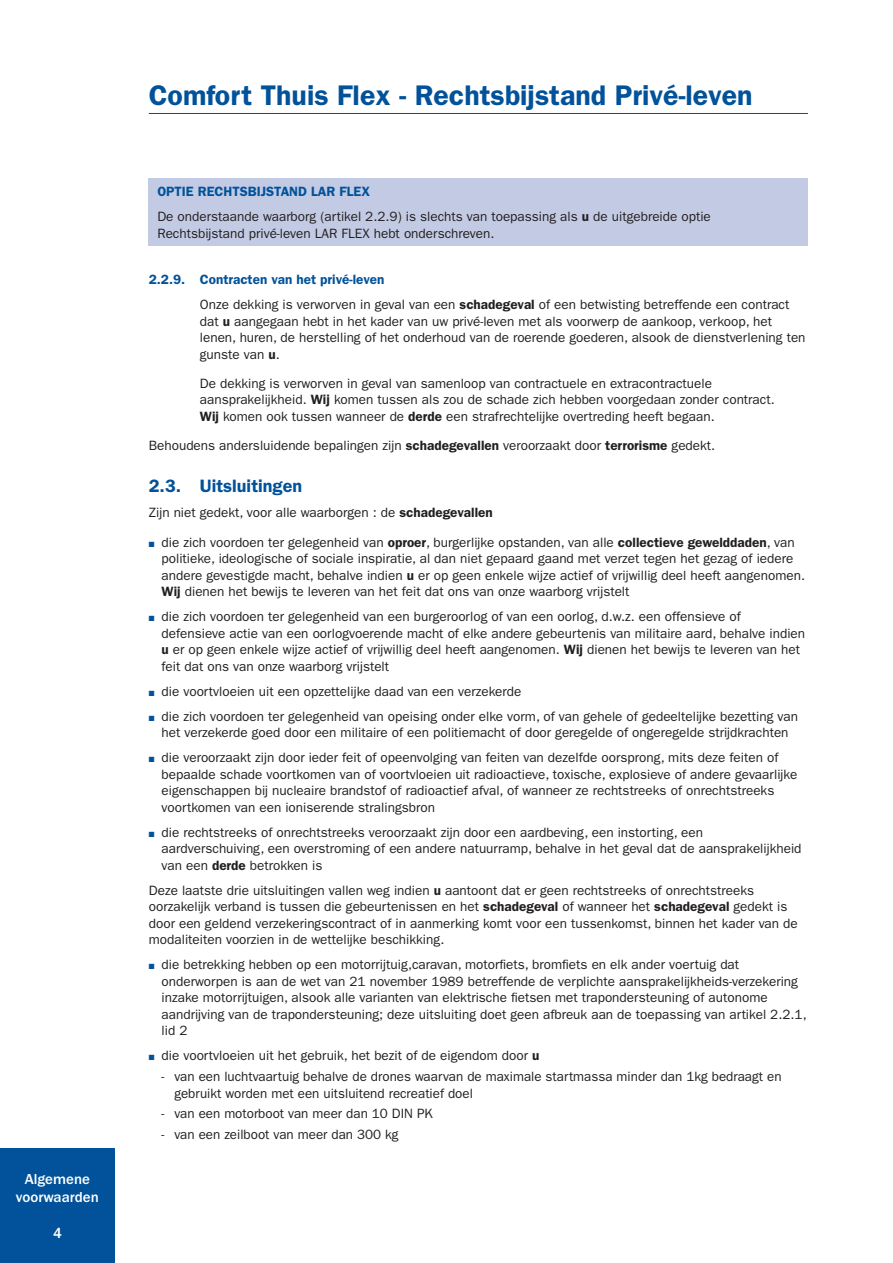
<style>
.page{position:relative;width:893px;height:1263px;background:#fff}
.page>*{position:absolute;margin:0;border:0;box-sizing:border-box;transform-origin:0 0}
.t1{font:600 28.5px "ITC Franklin Gothic Std";color:#01529a}
.t2{font:600 18px "ITC Franklin Gothic Std";color:#01529a}
.t3{font:500 15px/18px "ITC Franklin Gothic Std";color:#fff;text-align:center}
._1_-_Body_zdr_spatie{font:13.5px/16.5px "ITC Franklin Gothic Std";color:#231f20}
._1_-_Body_indent{font:13.5px/16.5px "ITC Franklin Gothic Std";color:#231f20}
._1_-_Body{font:13.5px/16.5px "ITC Franklin Gothic Std";color:#231f20}
._1_-_Body_bold_blauw{font:600 13.5px "ITC Franklin Gothic Std";color:#01529a}
.s1{font-weight:600}
.s2{color:#01529a}
</style>
<div class="page">
<hr style="left:149px;top:113px;width:659px;height:1px;background:#01529a">
<div style="left:0;top:1148px;width:115px;height:115px;background:#01529a"></div>
<div style="left:149px;top:179px;width:659px;height:67px;background:#c3cbe4"></div>
<p class="t3" style="left:16px;top:1170px;width:84px">Algemene voorwaarden</p>
<p class="t3" style="left:53px;top:1224px;width:10px">4</p>
<h1 class="t1" style="left:149px;top:78px;width:605px">Comfort Thuis Flex - Rechtsbijstand Privé-leven</h1>
<p class="_1_-_Body_bold_blauw" style="left:157px;top:184px;width:214px">OPTIE RECHTSBIJSTAND LAR FLEX</p>
<p class="_1_-_Body" style="left:157px;top:209px;width:555px">De onderstaande waarborg (artikel 2.2.9) is slechts van toepassing als <span class="s1">u</span> de uitgebreide optie<br>Rechtsbijstand privé-leven LAR FLEX hebt onderschreven.</p>
<p class="_1_-_Body_bold_blauw" style="left:149px;top:272px;width:237px">2.2.9. Contracten van het privé-leven</p>
<p class="_1_-_Body_indent" style="left:200px;top:296px;width:607px">Onze dekking is verworven in geval van een <span class="s1">schadegeval</span> of een betwisting betreffende een contract dat <span class="s1">u</span> aangegaan hebt in het kader van uw privé-leven met als voorwerp de aankoop, verkoop, het lenen, huren, de herstelling of het onderhoud van de roerende goederen, alsook de dienstverlening ten gunste van <span class="s1">u</span>.</p>
<p class="_1_-_Body_indent" style="left:200px;top:375px;width:576px">De dekking is verworven in geval van samenloop van contractuele en extracontractuele aansprakelijkheid. <span class="s1">Wij</span> komen tussen als zou de schade zich hebben voorgedaan zonder contract.<br><span class="s1">Wij</span> komen ook tussen wanneer de <span class="s1">derde</span> een strafrechtelijke overtreding heeft begaan.</p>
<p class="_1_-_Body" style="left:149px;top:437px;width:568px">Behoudens andersluidende bepalingen zijn <span class="s1">schadegevallen</span> veroorzaakt door <span class="s1">terrorisme</span> gedekt.</p>
<p class="t2" style="left:149px;top:476px;width:155px">2.3. Uitsluitingen</p>
<p class="_1_-_Body" style="left:149px;top:505px;width:345px">Zijn niet gedekt, voor alle waarborgen : de <span class="s1">schadegevallen</span></p>
<p class="_1_-_Body_zdr_spatie" style="left:162px;top:534px;width:645px;text-indent:-13px"><span class="s2">■</span> die zich voordoen ter gelegenheid van <span class="s1">oproer</span>, burgerlijke opstanden, van alle <span class="s1">collectieve gewelddaden</span>, van politieke, ideologische of sociale inspiratie, al dan niet gepaard gaand met verzet tegen het gezag of iedere andere gevestigde macht, behalve indien <span class="s1">u</span> er op geen enkele wijze actief of vrijwillig deel heeft aangenomen.<br><span class="s1">Wij</span> dienen het bewijs te leveren van het feit dat ons van onze waarborg vrijstelt</p>
<p class="_1_-_Body_zdr_spatie" style="left:162px;top:608px;width:645px;text-indent:-13px"><span class="s2">■</span> die zich voordoen ter gelegenheid van een burgeroorlog of van een oorlog, d.w.z. een offensieve of defensieve actie van een oorlogvoerende macht of elke andere gebeurtenis van militaire aard, behalve indien <span class="s1">u</span> er op geen enkele wijze actief of vrijwillig deel heeft aangenomen. <span class="s1">Wij</span> dienen het bewijs te leveren van het feit dat ons van onze waarborg vrijstelt</p>
<p class="_1_-_Body_zdr_spatie" style="left:149px;top:683px;width:374px"><span class="s2">■</span> die voortvloeien uit een opzettelijke daad van een verzekerde</p>
<p class="_1_-_Body_zdr_spatie" style="left:149px;top:708px;width:651px;text-align:center"><span class="s2">■</span> die zich voordoen ter gelegenheid van opeising onder elke vorm, of van gehele of gedeeltelijke bezetting van het verzekerde goed door een militaire of een politiemacht of door geregelde of ongeregelde strijdkrachten</p>
<p class="_1_-_Body_zdr_spatie" style="left:162px;top:749px;width:637px;text-indent:-13px"><span class="s2">■</span> die veroorzaakt zijn door ieder feit of opeenvolging van feiten van dezelfde oorsprong, mits deze feiten of bepaalde schade voortkomen van of voortvloeien uit radioactieve, toxische, explosieve of andere gevaarlijke eigenschappen bij nucleaire brandstof of radioactief afval, of wanneer ze rechtstreeks of onrechtstreeks voortkomen van een ioniserende stralingsbron</p>
<p class="_1_-_Body_zdr_spatie" style="left:162px;top:824px;width:641px;text-indent:-13px"><span class="s2">■</span> die rechtstreeks of onrechtstreeks veroorzaakt zijn door een aardbeving, een instorting, een aardverschuiving, een overstroming of een andere natuurramp, behalve in het geval dat de aansprakelijkheid van een <span class="s1">derde</span> betrokken is</p>
<p class="_1_-_Body_zdr_spatie" style="left:149px;top:882px;width:650px">Deze laatste drie uitsluitingen vallen weg indien <span class="s1">u</span> aantoont dat er geen rechtstreeks of onrechtstreeks oorzakelijk verband is tussen die gebeurtenissen en het <span class="s1">schadegeval</span> of wanneer het <span class="s1">schadegeval</span> gedekt is door een geldend verzekeringscontract of in aanmerking komt voor een tussenkomst, binnen het kader van de modaliteiten voorzien in de wettelijke beschikking.</p>
<p class="_1_-_Body_zdr_spatie" style="left:162px;top:956px;width:647px;text-indent:-13px"><span class="s2">■</span> die betrekking hebben op een motorrijtuig,caravan, motorfiets, bromfiets en elk ander voertuig dat onderworpen is aan de wet van 21 november 1989 betreffende de verplichte aansprakelijkheids-verzekering inzake motorrijtuigen, alsook alle varianten van elektrische fietsen met trapondersteuning of autonome aandrijving van de trapondersteuning; deze uitsluiting doet geen afbreuk aan de toepassing van artikel 2.2.1, lid 2</p>
<p class="_1_-_Body_zdr_spatie" style="left:149px;top:1047px;width:392px"><span class="s2">■</span> die voortvloeien uit het gebruik, het bezit of de eigendom door <span class="s1">u</span></p>
<p class="_1_-_Body_zdr_spatie" style="left:174px;top:1068px;width:609px;text-indent:-13px">- van een luchtvaartuig behalve de drones waarvan de maximale startmassa minder dan 1kg bedraagt en gebruikt worden met een uitsluitend recreatief doel</p>
<p class="_1_-_Body_zdr_spatie" style="left:162px;top:1105px;width:273px">- van een motorboot van meer dan 10 DIN PK</p>
<p class="_1_-_Body_zdr_spatie" style="left:162px;top:1126px;width:239px">- van een zeilboot van meer dan 300 kg</p>
</div>
